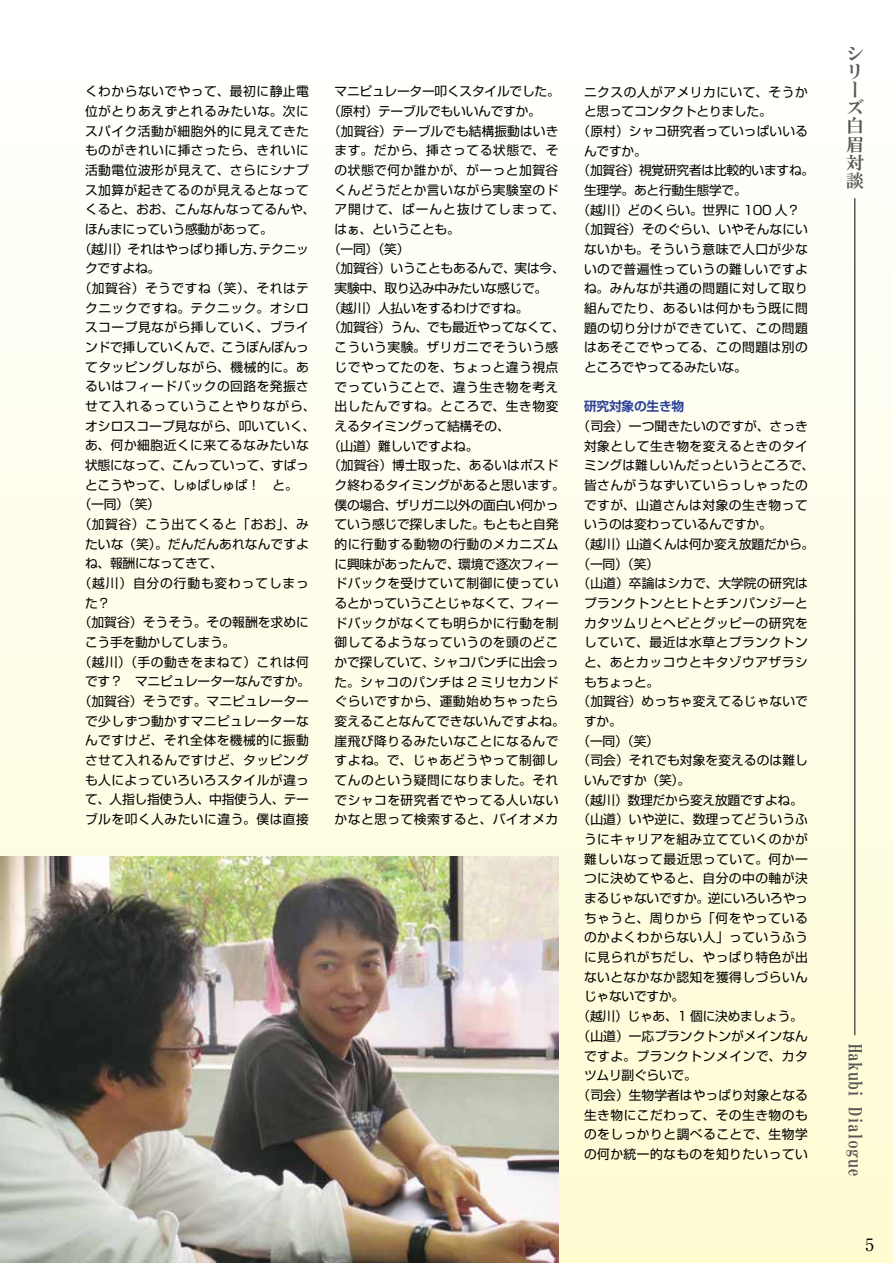
<style>
.page{position:relative;width:893px;height:1263px;background:#fff}
.page>*{position:absolute;margin:0;border:0;box-sizing:border-box;transform-origin:0 0}
.t1{font:18px/18.1px "HG Mincho E";color:#595757}
.t2{font:16.95px "Ryumin Pr 6 N";color:#000}
.t3{font:12.75px "Shin Go Pr 6 N";letter-spacing:.035em;color:#000}
.t4{font:12.75px "Shin Go Pr 6 N";letter-spacing:-.02em;color:#000}
.t5{font:12.75px "Shin Go Pr 6 N";letter-spacing:.005em;color:#000}
.t6{font:12.75px "Shin Go Pr 6 N";letter-spacing:.01em;color:#000}
.t7{font:12.75px "Shin Go Pr 6 N";letter-spacing:.07em;color:#000}
.t8{font:12.75px "Shin Go Pr 6 N";letter-spacing:.065em;color:#000}
.t9{font:12.75px "Shin Go Pr 6 N";letter-spacing:.08em;color:#000}
.t10{font:700 12.75px "Shin Go Pr 6 N De";letter-spacing:-.02em;color:#2c4198}
</style>
<div class="page">
<div style="left:0;top:0;width:893px;height:1263px;background:linear-gradient(to bottom,#fff,#fffbd2)"></div>
<hr style="left:854px;top:198px;width:1px;height:837px;background:#595757">
<img style="left:0;top:857px;width:558px;height:406px">
<p class="t3" style="left:85px;top:81px;width:225px">くわからないでやって、最初に静止電</p>
<p class="t3" style="left:85px;top:101px;width:225px">位がとりあえずとれるみたいな。次に</p>
<p class="t3" style="left:85px;top:120px;width:225px">スパイク活動が細胞外的に見えてきた</p>
<p class="t3" style="left:85px;top:140px;width:225px">ものがきれいに挿さったら、きれいに</p>
<p class="t3" style="left:85px;top:160px;width:225px">活動電位波形が見えて、さらにシナプ</p>
<p class="t3" style="left:85px;top:179px;width:225px">ス加算が起きてるのが見えるとなって</p>
<p class="t6" style="left:85px;top:199px;width:232px">くると、おお、こんなんなってるんや、</p>
<p class="t4" style="left:85px;top:219px;width:189px">ほんまにっていう感動があって。</p>
<p class="t4" style="left:79px;top:238px;width:232px">（越川）それはやっぱり挿し方、テクニッ</p>
<p class="t3" style="left:85px;top:258px;width:77px">クですよね。</p>
<p class="t3" style="left:79px;top:278px;width:232px">（加賀谷）そうですね（笑）、それはテ</p>
<p class="t3" style="left:85px;top:297px;width:225px">クニックですね。テクニック。オシロ</p>
<p class="t3" style="left:85px;top:317px;width:225px">スコープ見ながら挿していく、ブライ</p>
<p class="t4" style="left:85px;top:337px;width:225px">ンドで挿していくんで、こうぽんぽんっ</p>
<p class="t3" style="left:85px;top:356px;width:225px">てタッピングしながら、機械的に。あ</p>
<p class="t3" style="left:85px;top:376px;width:225px">るいはフィードバックの回路を発振さ</p>
<p class="t7" style="left:85px;top:396px;width:232px">せて入れるっていうことやりながら、</p>
<p class="t5" style="left:85px;top:415px;width:232px">オシロスコープ見ながら、叩いていく、</p>
<p class="t3" style="left:85px;top:435px;width:225px">あ、何か細胞近くに来てるなみたいな</p>
<p class="t4" style="left:85px;top:455px;width:225px">状態になって、こんっていって、すぱっ</p>
<p class="t4" style="left:85px;top:474px;width:214px">とこうやって、しゅぱしゅぱ！　と。</p>
<p class="t3" style="left:79px;top:494px;width:83px">（一同）（笑）</p>
<p class="t3" style="left:79px;top:514px;width:232px">（加賀谷）こう出てくると「おお」、み</p>
<p class="t5" style="left:85px;top:533px;width:225px">たいな（笑）。だんだんあれなんですよ</p>
<p class="t4" style="left:85px;top:553px;width:139px">ね、報酬になってきて、</p>
<p class="t8" style="left:79px;top:573px;width:232px">（越川）自分の行動も変わってしまっ</p>
<p class="t3" style="left:85px;top:592px;width:27px">た？</p>
<p class="t5" style="left:79px;top:612px;width:232px">（加賀谷）そうそう。その報酬を求めに</p>
<p class="t4" style="left:85px;top:632px;width:152px">こう手を動かしてしまう。</p>
<p class="t3" style="left:79px;top:651px;width:232px">（越川）（手の動きをまねて）これは何</p>
<p class="t4" style="left:85px;top:671px;width:227px">です？　マニピュレーターなんですか。</p>
<p class="t5" style="left:79px;top:691px;width:232px">（加賀谷）そうです。マニピュレーター</p>
<p class="t3" style="left:85px;top:710px;width:225px">で少しずつ動かすマニピュレーターな</p>
<p class="t3" style="left:85px;top:730px;width:225px">んですけど、それ全体を機械的に振動</p>
<p class="t3" style="left:85px;top:750px;width:225px">させて入れるんですけど、タッピング</p>
<p class="t3" style="left:85px;top:769px;width:225px">も人によっていろいろスタイルが違っ</p>
<p class="t4" style="left:85px;top:789px;width:225px">て、人指し指使う人、中指使う人、テー</p>
<p class="t3" style="left:85px;top:809px;width:225px">ブルを叩く人みたいに違う。僕は直接</p>
<p class="t4" style="left:334px;top:81px;width:227px">マニピュレーター叩くスタイルでした。</p>
<p class="t4" style="left:328px;top:101px;width:214px">（原村）テーブルでもいいんですか。</p>
<p class="t5" style="left:328px;top:120px;width:232px">（加賀谷）テーブルでも結構振動はいき</p>
<p class="t3" style="left:334px;top:140px;width:225px">ます。だから、挿さってる状態で、そ</p>
<p class="t3" style="left:334px;top:160px;width:225px">の状態で何か誰かが、がーっと加賀谷</p>
<p class="t3" style="left:334px;top:179px;width:225px">くんどうだとか言いながら実験室のド</p>
<p class="t9" style="left:334px;top:199px;width:232px">ア開けて、ぱーんと抜けてしまって、</p>
<p class="t4" style="left:334px;top:219px;width:127px">はぁ、ということも。</p>
<p class="t3" style="left:328px;top:238px;width:83px">（一同）（笑）</p>
<p class="t4" style="left:328px;top:258px;width:238px">（加賀谷）いうこともあるんで、実は今、</p>
<p class="t4" style="left:334px;top:278px;width:214px">実験中、取り込み中みたいな感じで。</p>
<p class="t4" style="left:328px;top:297px;width:202px">（越川）人払いをするわけですね。</p>
<p class="t4" style="left:328px;top:317px;width:238px">（加賀谷）うん、でも最近やってなくて、</p>
<p class="t3" style="left:334px;top:337px;width:225px">こういう実験。ザリガニでそういう感</p>
<p class="t3" style="left:334px;top:356px;width:225px">じでやってたのを、ちょっと違う視点</p>
<p class="t3" style="left:334px;top:376px;width:225px">でっていうことで、違う生き物を考え</p>
<p class="t3" style="left:334px;top:396px;width:225px">出したんですね。ところで、生き物変</p>
<p class="t4" style="left:334px;top:415px;width:177px">えるタイミングって結構その、</p>
<p class="t4" style="left:328px;top:435px;width:152px">（山道）難しいですよね。</p>
<p class="t5" style="left:328px;top:455px;width:232px">（加賀谷）博士取った、あるいはポスド</p>
<p class="t5" style="left:334px;top:474px;width:232px">ク終わるタイミングがあると思います。</p>
<p class="t4" style="left:334px;top:494px;width:225px">僕の場合、ザリガニ以外の面白い何かっ</p>
<p class="t4" style="left:334px;top:514px;width:225px">ていう感じで探しました。もともと自発</p>
<p class="t3" style="left:334px;top:534px;width:225px">的に行動する動物の行動のメカニズム</p>
<p class="t4" style="left:334px;top:553px;width:225px">に興味があったんで、環境で逐次フィー</p>
<p class="t3" style="left:334px;top:573px;width:225px">ドバックを受けていて制御に使ってい</p>
<p class="t4" style="left:334px;top:593px;width:225px">るとかっていうことじゃなくて、フィー</p>
<p class="t3" style="left:334px;top:612px;width:225px">ドバックがなくても明らかに行動を制</p>
<p class="t3" style="left:334px;top:632px;width:225px">御してるようなっていうのを頭のどこ</p>
<p class="t4" style="left:334px;top:652px;width:225px">かで探していて、シャコパンチに出会っ</p>
<p class="t3" style="left:334px;top:671px;width:225px">た。シャコのパンチは 2 ミリセカンド</p>
<p class="t3" style="left:334px;top:691px;width:225px">ぐらいですから、運動始めちゃったら</p>
<p class="t5" style="left:334px;top:711px;width:232px">変えることなんてできないんですよね。</p>
<p class="t3" style="left:334px;top:730px;width:225px">崖飛び降りるみたいなことになるんで</p>
<p class="t3" style="left:334px;top:750px;width:225px">すよね。で、じゃあどうやって制御し</p>
<p class="t3" style="left:334px;top:770px;width:225px">てんのという疑問になりました。それ</p>
<p class="t3" style="left:334px;top:789px;width:225px">でシャコを研究者でやってる人いない</p>
<p class="t3" style="left:334px;top:809px;width:225px">かなと思って検索すると、バイオメカ</p>
<p class="t3" style="left:584px;top:81px;width:225px">ニクスの人がアメリカにいて、そうか</p>
<p class="t4" style="left:584px;top:101px;width:189px">と思ってコンタクトとりました。</p>
<p class="t5" style="left:578px;top:121px;width:232px">（原村）シャコ研究者っていっぱいいる</p>
<p class="t3" style="left:584px;top:140px;width:64px">んですか。</p>
<p class="t4" style="left:578px;top:160px;width:238px">（加賀谷）視覚研究者は比較的いますね。</p>
<p class="t4" style="left:584px;top:180px;width:164px">生理学。あと行動生態学で。</p>
<p class="t4" style="left:578px;top:199px;width:224px">（越川）どのくらい。世界に 100 人？</p>
<p class="t5" style="left:578px;top:219px;width:232px">（加賀谷）そのぐらい、いやそんなにい</p>
<p class="t3" style="left:584px;top:239px;width:225px">ないかも。そういう意味で人口が少な</p>
<p class="t3" style="left:584px;top:258px;width:225px">いので普遍性っていうの難しいですよ</p>
<p class="t3" style="left:584px;top:278px;width:225px">ね。みんなが共通の問題に対して取り</p>
<p class="t3" style="left:584px;top:298px;width:225px">組んでたり、あるいは何かもう既に問</p>
<p class="t3" style="left:584px;top:317px;width:225px">題の切り分けができていて、この問題</p>
<p class="t3" style="left:584px;top:337px;width:225px">はあそこでやってる、この問題は別の</p>
<p class="t4" style="left:584px;top:357px;width:164px">ところでやってるみたいな。</p>
<p class="t10" style="left:584px;top:396px;width:102px">研究対象の生き物</p>
<p class="t5" style="left:578px;top:416px;width:232px">（司会）一つ聞きたいのですが、さっき</p>
<p class="t3" style="left:584px;top:435px;width:225px">対象として生き物を変えるときのタイ</p>
<p class="t5" style="left:584px;top:455px;width:232px">ミングは難しいんだっというところで、</p>
<p class="t3" style="left:584px;top:475px;width:225px">皆さんがうなずいていらっしゃったの</p>
<p class="t3" style="left:584px;top:494px;width:225px">ですが、山道さんは対象の生き物って</p>
<p class="t4" style="left:584px;top:514px;width:189px">いうのは変わっているんですか。</p>
<p class="t4" style="left:578px;top:534px;width:238px">（越川）山道くんは何か変え放題だから。</p>
<p class="t3" style="left:578px;top:553px;width:83px">（一同）（笑）</p>
<p class="t5" style="left:578px;top:573px;width:232px">（山道）卒論はシカで、大学院の研究は</p>
<p class="t3" style="left:584px;top:593px;width:225px">プランクトンとヒトとチンパンジーと</p>
<p class="t3" style="left:584px;top:612px;width:225px">カタツムリとヘビとグッピーの研究を</p>
<p class="t3" style="left:584px;top:632px;width:225px">していて、最近は水草とプランクトン</p>
<p class="t3" style="left:584px;top:652px;width:225px">と、あとカッコウとキタゾウアザラシ</p>
<p class="t3" style="left:584px;top:671px;width:77px">もちょっと。</p>
<p class="t5" style="left:578px;top:691px;width:232px">（加賀谷）めっちゃ変えてるじゃないで</p>
<p class="t3" style="left:584px;top:711px;width:39px">すか。</p>
<p class="t3" style="left:578px;top:730px;width:83px">（一同）（笑）</p>
<p class="t5" style="left:578px;top:750px;width:232px">（司会）それでも対象を変えるのは難し</p>
<p class="t3" style="left:584px;top:770px;width:108px">いんですか（笑）。</p>
<p class="t4" style="left:578px;top:789px;width:227px">（越川）数理だから変え放題ですよね。</p>
<p class="t5" style="left:578px;top:809px;width:232px">（山道）いや逆に、数理ってどういうふ</p>
<p class="t3" style="left:584px;top:829px;width:225px">うにキャリアを組み立てていくのかが</p>
<p class="t3" style="left:584px;top:848px;width:225px">難しいなって最近思っていて。何か一</p>
<p class="t3" style="left:584px;top:868px;width:225px">つに決めてやると、自分の中の軸が決</p>
<p class="t4" style="left:584px;top:888px;width:225px">まるじゃないですか。逆にいろいろやっ</p>
<p class="t3" style="left:584px;top:907px;width:225px">ちゃうと、周りから「何をやっている</p>
<p class="t3" style="left:584px;top:927px;width:225px">のかよくわからない人」っていうふう</p>
<p class="t3" style="left:584px;top:947px;width:225px">に見られがちだし、やっぱり特色が出</p>
<p class="t3" style="left:584px;top:966px;width:225px">ないとなかなか認知を獲得しづらいん</p>
<p class="t4" style="left:584px;top:986px;width:102px">じゃないですか。</p>
<p class="t4" style="left:578px;top:1006px;width:227px">（越川）じゃあ、1 個に決めましょう。</p>
<p class="t5" style="left:578px;top:1025px;width:232px">（山道）一応プランクトンがメインなん</p>
<p class="t3" style="left:584px;top:1045px;width:225px">ですよ。プランクトンメインで、カタ</p>
<p class="t4" style="left:584px;top:1065px;width:114px">ツムリ副ぐらいで。</p>
<p class="t5" style="left:578px;top:1084px;width:232px">（司会）生物学者はやっぱり対象となる</p>
<p class="t3" style="left:584px;top:1104px;width:225px">生き物にこだわって、その生き物のも</p>
<p class="t3" style="left:584px;top:1124px;width:225px">のをしっかりと調べることで、生物学</p>
<p class="t3" style="left:584px;top:1143px;width:225px">の何か統一的なものを知りたいってい</p>
<h1 class="t1" style="left:846px;top:44px;width:19px">シリーズ白眉対談</h1>
<h1 class="t1" style="left:864px;top:1044px;width:134px;rotate:90deg">Hakubi Dialogue</h1>
<h2 class="t2" style="left:865px;top:1231px;width:10px">5</h2>
</div>
